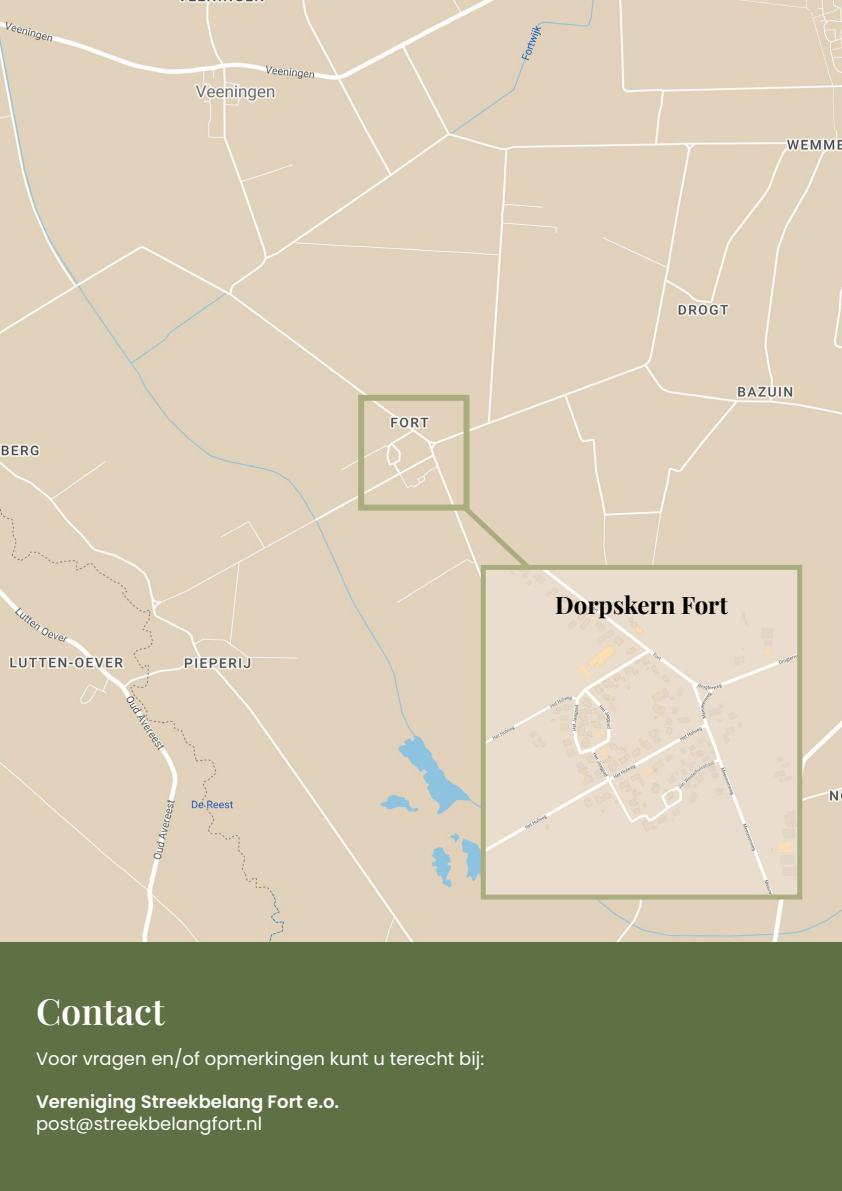
<style>
.page{position:relative;width:842px;height:1191px;background:#fff}
.page>*{position:absolute;margin:0;border:0;box-sizing:border-box;transform-origin:0 0}
.t1{font:36px "Playfair Display";color:#fff}
.t2{font:24px "Playfair Display";color:#000}
.t3{font:18px "Poppins";color:#fff}
.t4{font:600 18px "Poppins";color:#fff}
</style>
<div class="page">
<div style="left:0;top:0;width:842px;height:942px;background:#e2d2bb"></div>
<img style="left:487px;top:571px;width:309px;height:322px">
<div style="left:481px;top:565px;width:321px;height:334px;border:5px solid #aaae7f"></div>
<div style="left:0;top:942px;width:842px;height:249px;background:#5f7044"></div>
<div style="left:358px;top:395px;width:111px;height:115px;border:6px solid #aaae7f"></div>
<svg style="left:456px;top:499px;width:79px;height:75px;background:#dbceb4"></svg>
<h2 class="t2" style="left:555px;top:585px;width:174px">Dorpskern Fort</h2>
<h1 class="t1" style="left:36px;top:983px;width:130px">Contact</h1>
<p class="t3" style="left:36px;top:1048px;width:450px">Voor vragen en/of opmerkingen kunt u terecht bij:</p>
<p class="t4" style="left:36px;top:1091px;width:305px">Vereniging Streekbelang Fort e.o.</p>
<p class="t3" style="left:36px;top:1113px;width:228px">post@streekbelangfort.nl</p>
</div>
